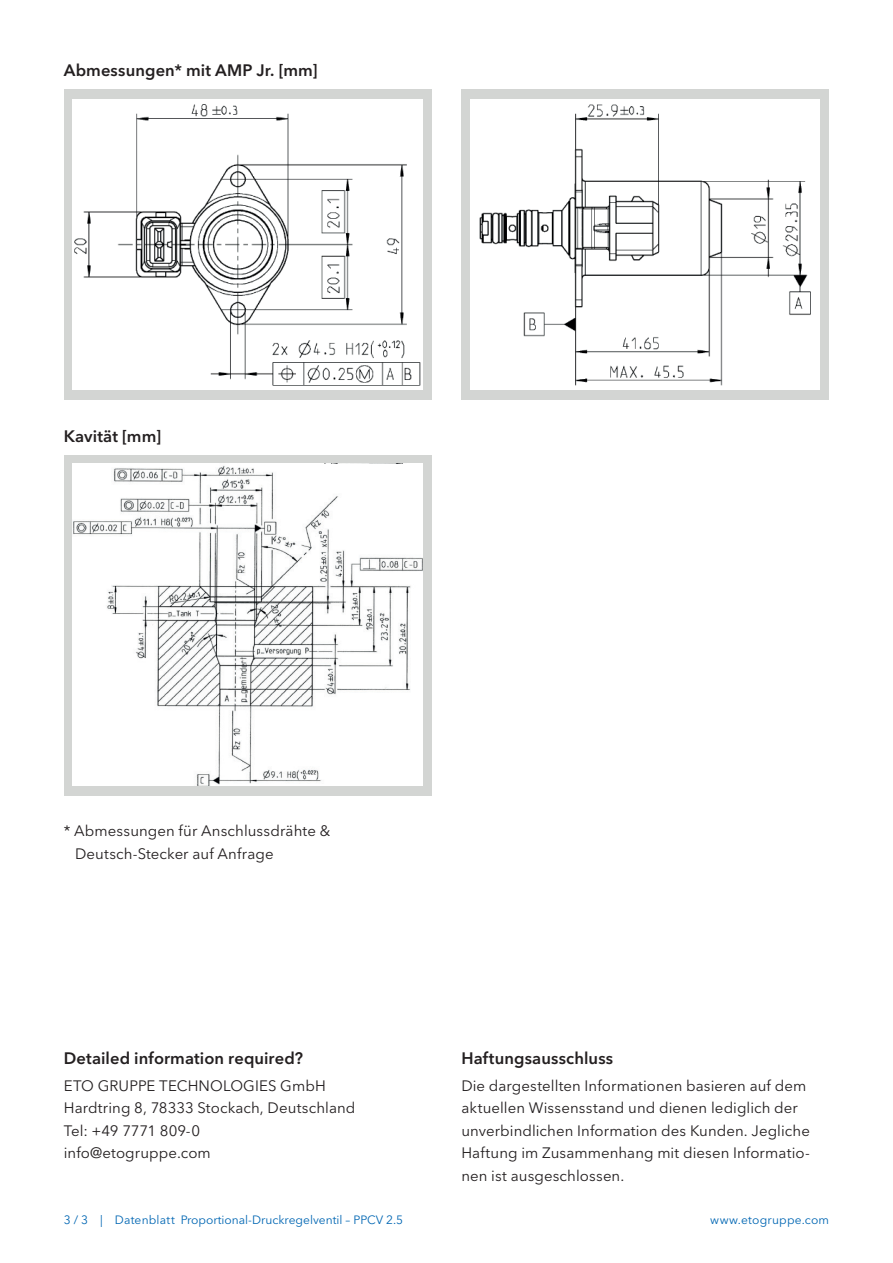
<style>
.page{position:relative;width:893px;height:1263px;background:#fff}
.page>*{position:absolute;margin:0;border:0;box-sizing:border-box;transform-origin:0 0}
.t1{font:600 16.5px "Avenir Next LT Pro";letter-spacing:.005em;color:#231f20}
.t2{font:15px/22.5px "Avenir Next LT Pro";letter-spacing:.005em;color:#231f20}
.t3{font:12px "Avenir Next LT Pro";color:#0166b3}
.t4{font:12px "Avenir Next LT Pro";letter-spacing:.02em;color:#0166b3}
</style>
<div class="page">
<div style="left:64px;top:456px;width:368px;height:340px;background:#d3d5d3"></div>
<div style="left:64px;top:89px;width:368px;height:311px;background:#d3d5d3"></div>
<div style="left:461px;top:89px;width:368px;height:311px;background:#d3d5d3"></div>
<img style="left:73px;top:464px;width:349px;height:322px">
<img style="left:73px;top:100px;width:349px;height:289px">
<div style="left:470px;top:99px;width:350px;height:291px;background:#fff"></div>
<img style="left:479px;top:104px;width:332px;height:282px">
<div style="left:318px;top:464px;width:92px;height:24px;background:#fff"></div>
<p class="t1" style="left:64px;top:60px;width:255px">Abmessungen* mit AMP Jr. [mm]</p>
<p class="t1" style="left:64px;top:426px;width:99px">Kavität [mm]</p>
<p class="t2" style="left:75px;top:820px;width:257px;text-indent:-11px">* Abmessungen für Anschlussdrähte &amp;<br>Deutsch-Stecker auf Anfrage</p>
<p class="t1" style="left:64px;top:1048px;width:241px">Detailed information required?</p>
<p class="t2" style="left:64px;top:1074px;width:293px">ETO GRUPPE TECHNOLOGIES GmbH<br>Hardtring 8, 78333 Stockach, Deutschland<br>Tel: +49 7771 809-0<br>info@etogruppe.com</p>
<p class="t1" style="left:461px;top:1048px;width:153px">Haftungsausschluss</p>
<p class="t2" style="left:461px;top:1074px;width:350px">Die dargestellten Informationen basieren auf dem aktuellen Wissensstand und dienen lediglich der unverbindlichen Information des Kunden. Jegliche Haftung im Zusammenhang mit diesen Informatio&shy;nen ist ausgeschlossen.</p>
<p class="t3" style="left:64px;top:1213px;width:341px">3 / 3 | Datenblatt Proportional-Druckregelventil – PPCV 2.5</p>
<p class="t4" style="left:710px;top:1213px;width:121px">www.etogruppe.com</p>
</div>
